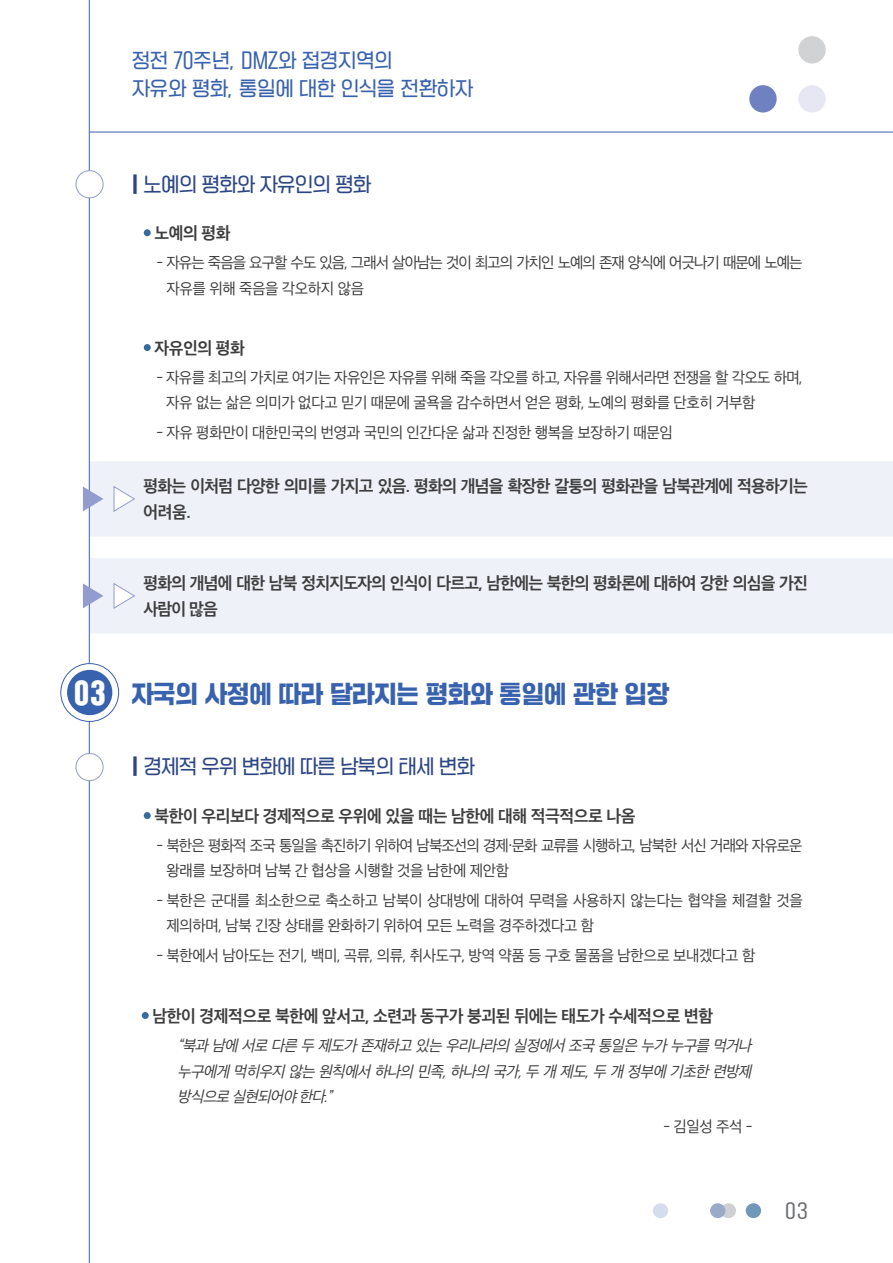
<style>
.page{position:relative;width:893px;height:1263px;background:#fff}
.page>*{position:absolute;margin:0;border:0;box-sizing:border-box;transform-origin:0 0}
.t1{font:24px "SD Gyeokdong G206 Hv";color:#3962ae;scale:.93 1}
.t2{font:19.5px/28.5px "SD Gyeokdong G204 Rg";color:#3962ae;scale:.93 1}
.t3{font:19.5px "SD Gyeokdong G204 Rg";letter-spacing:-.025em;color:#2d4785;scale:.93 1}
.t4{font:18px "SD Gyeokdong G204 Rg";color:#6c6d70}
.t5{font:16.5px/25.5px "SD Gothic Neoa g Bd";letter-spacing:-.045em;color:#3e3e3f}
.t6{font:16.5px "SD Gothic Neoa g Bd";letter-spacing:-.025em;color:#3e3e3f}
.t7{font:15px/25.5px "SD Gothic Neoa d Rg";letter-spacing:-.025em;color:#3e3e3f}
.t8{font:15px/26.2px "SD Gothic Neoa d Rg";letter-spacing:-.065em;color:#3e3e3f}
.t9{font:italic 15px/25.5px "SD Gothic Neoa d Rg";color:#3e3e3f;text-align:justify}
.t10{font:15px/25.5px "SD Gothic Neoa d Rg";letter-spacing:-.045em;color:#3e3e3f}
.s1{font-family:"SD Gyeokdong G207 Bk"}
.s2{font-family:"SD Gyeokdong G207 Bk";font-size:27px;color:#fff}
</style>
<div class="page">
<hr style="left:89px;top:0;width:1px;height:1263px;background:#3962ae">
<hr style="left:89px;top:132px;width:804px;height:1px;background:#3962ae">
<div style="left:749px;top:85px;width:28px;height:28px;background:#6f81c0;border-radius:50%"></div>
<div style="left:798px;top:85px;width:28px;height:28px;background:#e7e7f3;border-radius:50%"></div>
<div style="left:798px;top:36px;width:28px;height:27px;background:#d1d2d4;border-radius:50%"></div>
<div style="left:746px;top:1203px;width:15px;height:15px;background:#7197bb;border-radius:50%"></div>
<div style="left:653px;top:1203px;width:15px;height:15px;background:#d5dceb;border-radius:50%"></div>
<svg style="left:721px;top:1203px;width:15px;height:15px"></svg>
<div style="left:710px;top:1203px;width:15px;height:15px;background:#9aabc9;border-radius:50%"></div>
<div style="left:144px;top:229px;width:7px;height:7px;background:#356b9f;border-radius:50%"></div>
<div style="left:144px;top:344px;width:7px;height:7px;background:#356b9f;border-radius:50%"></div>
<div style="left:76px;top:171px;width:27px;height:27px;background:#fff;border-radius:50%"></div>
<div style="left:76px;top:170px;width:27px;height:28px;border:1px solid #929cce;border-radius:50%"></div>
<div style="left:89px;top:461px;width:804px;height:76px;background:#eef1f8"></div>
<svg style="left:83px;top:486px;width:20px;height:25px"></svg>
<svg style="left:113px;top:485px;width:22px;height:27px"></svg>
<div style="left:89px;top:558px;width:804px;height:76px;background:#eef1f8"></div>
<svg style="left:83px;top:583px;width:20px;height:25px"></svg>
<svg style="left:113px;top:582px;width:22px;height:27px"></svg>
<svg style="left:61px;top:664px;width:58px;height:57px"></svg>
<div style="left:61px;top:663px;width:58px;height:59px;border:1px solid #3962ae;border-radius:50%"></div>
<div style="left:67px;top:670px;width:45px;height:45px;background:#3962ae;border-radius:50%"></div>
<div style="left:144px;top:812px;width:7px;height:7px;background:#356b9f;border-radius:50%"></div>
<div style="left:76px;top:753px;width:27px;height:28px;background:#fff;border-radius:50%"></div>
<div style="left:76px;top:753px;width:27px;height:28px;border:1px solid #929cce;border-radius:50%"></div>
<div style="left:142px;top:1012px;width:7px;height:7px;background:#356b9f;border-radius:50%"></div>
<h2 class="t2" style="left:132px;top:47px;width:368px">정전 70주년, DMZ와 접경지역의<br>자유와 평화, 통일에 대한 인식을 전환하자</h2>
<h2 class="t3" style="left:131px;top:174px;width:260px"><span class="s1">|</span> 노예의 평화와 자유인의 평화</h2>
<p class="t5" style="left:154px;top:221px;width:78px">노예의 평화</p>
<p class="t8" style="left:167px;top:249px;width:638px;text-indent:-10px">- 자유는 죽음을 요구할 수도 있음, 그래서 살아남는 것이 최고의 가치인 노예의 존재 양식에 어긋나기 때문에 노예는 자유를 위해 죽음을 각오하지 않음</p>
<p class="t5" style="left:154px;top:335px;width:92px">자유인의 평화</p>
<p class="t10" style="left:166px;top:364px;width:638px;text-indent:-10px">- 자유를 최고의 가치로 여기는 자유인은 자유를 위해 죽을 각오를 하고, 자유를 위해서라면 전쟁을 할 각오도 하며, 자유 없는 삶은 의미가 없다고 믿기 때문에 굴욕을 감수하면서 얻은 평화, 노예의 평화를 단호히 거부함</p>
<p class="t7" style="left:157px;top:420px;width:518px">- 자유 평화만이 대한민국의 번영과 국민의 인간다운 삶과 진정한 행복을 보장하기 때문임</p>
<p class="t5" style="left:143px;top:473px;width:666px">평화는 이처럼 다양한 의미를 가지고 있음. 평화의 개념을 확장한 갈퉁의 평화관을 남북관계에 적용하기는 어려움.</p>
<p class="t5" style="left:143px;top:570px;width:666px">평화의 개념에 대한 남북 정치지도자의 인식이 다르고, 남한에는 북한의 평화론에 대하여 강한 의심을 가진 사람이 많음</p>
<h1 class="t1" style="left:74px;top:682px;width:641px"><span class="s2">03</span> 자국의 사정에 따라 달라지는 평화와 통일에 관한 입장</h1>
<h2 class="t3" style="left:131px;top:757px;width:371px"><span class="s1">|</span> 경제적 우위 변화에 따른 남북의 태세 변화</h2>
<p class="t6" style="left:154px;top:808px;width:483px">북한이 우리보다 경제적으로 우위에 있을 때는 남한에 대해 적극적으로 나옴</p>
<p class="t8" style="left:167px;top:832px;width:638px;line-height:25.5px;text-indent:-10px">- 북한은 평화적 조국 통일을 촉진하기 위하여 남북조선의 경제·문화 교류를 시행하고, 남북한 서신 거래와 자유로운 왕래를 보장하며 남북 간 협상을 시행할 것을 남한에 제안함</p>
<p class="t7" style="left:167px;top:888px;width:638px;text-indent:-10px">- 북한은 군대를 최소한으로 축소하고 남북이 상대방에 대하여 무력을 사용하지 않는다는 협약을 체결할 것을 제의하며, 남북 긴장 상태를 완화하기 위하여 모든 노력을 경주하겠다고 함</p>
<p class="t7" style="left:157px;top:943px;width:600px">- 북한에서 남아도는 전기, 백미, 곡류, 의류, 취사도구, 방역 약품 등 구호 물품을 남한으로 보내겠다고 함</p>
<p class="t6" style="left:152px;top:1008px;width:562px">남한이 경제적으로 북한에 앞서고, 소련과 동구가 붕괴된 뒤에는 태도가 수세적으로 변함</p>
<p class="t9" style="left:178px;top:1033px;width:579px">“북과 남에 서로 다른 두 제도가 존재하고 있는 우리나라의 실정에서 조국 통일은 누가 누구를 먹거나 누구에게 먹히우지 않는 원칙에서 하나의 민족,하나의 국가,두 개 제도,두 개 정부에 기초한 련방제 방식으로 실현되어야 한다.”</p>
<p class="t7" style="left:663px;top:1114px;width:91px">- 김일성 주석 -</p>
<p class="t4" style="left:785px;top:1201px;width:24px">03</p>
</div>
